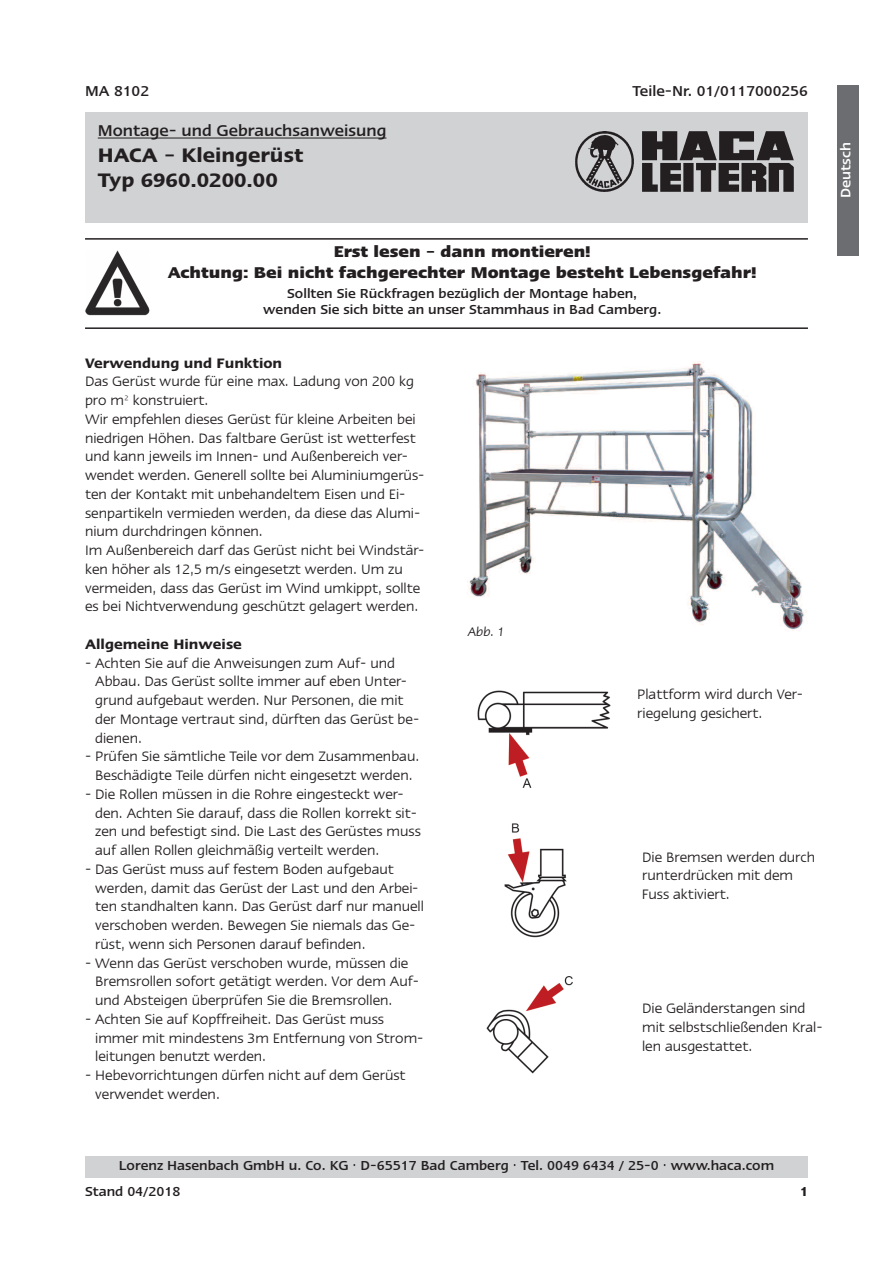
<style>
.page{position:relative;width:893px;height:1263px;background:#fff}
.page>*{position:absolute;margin:0;border:0;box-sizing:border-box;transform-origin:0 0}
.t1{font:600 22.5px/25.5px "Linotype Ergo";color:#231f20}
.t2{font:700 18px/21px "Linotype Ergo";color:#231f20;text-align:center}
.t3{font:500 18px "Linotype Ergo";color:#231f20}
.t4{font:500 16.5px "Linotype Ergo";color:#231f20}
.t5{font:15.75px/18.8px "Linotype Ergo";color:#231f20}
.t6{font:600 15.75px "Linotype Ergo";color:#231f20}
.t7{font:500 15.75px "Linotype Ergo";color:#fff}
.t8{font:500 15px/26.4px "Linotype Ergo";color:#231f20}
.t9{font:600 15px "Linotype Ergo";color:#231f20}
.t10{font:italic 14.25px "Linotype Ergo";color:#231f20}
</style>
<div class="page">
<div style="left:85px;top:113px;width:723px;height:110px;background:#d1d2d4"></div>
<img style="left:575px;top:132px;width:218px;height:60px">
<hr style="left:98px;top:138px;width:288px;height:1px;background:#231f20">
<div style="left:85px;top:1157px;width:723px;height:21px;background:#d1d2d4"></div>
<div style="left:838px;top:85px;width:21px;height:170px;background:#6c6d70"></div>
<hr style="left:85px;top:238px;width:723px;height:2px;background:#231f20">
<hr style="left:85px;top:327px;width:723px;height:2px;background:#231f20">
<img style="left:85px;top:251px;width:65px;height:64px">
<img style="left:477px;top:690px;width:134px;height:98px">
<img style="left:468px;top:361px;width:339px;height:269px">
<img style="left:504px;top:823px;width:63px;height:115px">
<img style="left:486px;top:976px;width:87px;height:98px">
<p class="t4" style="left:85px;top:85px;width:66px">MA 8102</p>
<p class="t4" style="left:632px;top:85px;width:177px">Teile-Nr. 01/0117000256</p>
<p class="t3" style="left:98px;top:124px;width:290px">Montage- und Gebrauchsanweisung</p>
<h1 class="t1" style="left:98px;top:144px;width:207px">HACA – Kleingerüst<br>Typ 6960.0200.00</h1>
<p class="t7" style="left:840px;top:198px;width:57px;rotate:-90deg">Deutsch</p>
<p class="t2" style="left:168px;top:242px;width:590px">Erst lesen – dann montieren!<br>Achtung: Bei nicht fachgerechter Montage besteht Lebensgefahr!</p>
<p class="t8" style="left:263px;top:286px;width:400px;line-height:16.5px;text-align:center">Sollten Sie Rückfragen bezüglich der Montage haben, wenden Sie sich bitte an unser Stammhaus in Bad Camberg.</p>
<p class="t6" style="left:85px;top:357px;width:199px">Verwendung und Funktion</p>
<p class="t5" style="left:85px;top:373px;width:341px">Das Gerüst wurde für eine max. Ladung von 200 kg pro m² konstruiert.<br>Wir empfehlen dieses Gerüst für kleine Arbeiten bei niedrigen Höhen. Das faltbare Gerüst ist wetterfest und kann jeweils im Innen- und Außenbereich ver&shy;wendet werden. Generell sollte bei Aluminiumgerüs&shy;ten der Kontakt mit unbehandeltem Eisen und Ei&shy;senpartikeln vermieden werden, da diese das Alumi&shy;nium durchdringen können.<br>Im Außenbereich darf das Gerüst nicht bei Windstär&shy;ken höher als 12,5 m/s eingesetzt werden. Um zu vermeiden, dass das Gerüst im Wind umkippt, sollte es bei Nichtverwendung geschützt gelagert werden.</p>
<p class="t6" style="left:85px;top:638px;width:158px">Allgemeine Hinweise</p>
<p class="t5" style="left:95px;top:655px;width:326px;text-indent:-10px">- Achten Sie auf die Anweisungen zum Auf- und Abbau. Das Gerüst sollte immer auf eben Unter&shy;grund aufgebaut werden. Nur Personen, die mit der Montage vertraut sind, dürften das Gerüst be&shy;dienen.</p>
<p class="t5" style="left:85px;top:748px;width:336px;text-align:center">- Prüfen Sie sämtliche Teile vor dem Zusammenbau.<br>Beschädigte Teile dürfen nicht eingesetzt werden.</p>
<p class="t5" style="left:95px;top:786px;width:327px;text-indent:-10px">- Die Rollen müssen in die Rohre eingesteckt wer&shy;den. Achten Sie darauf, dass die Rollen korrekt sit&shy;zen und befestigt sind. Die Last des Gerüstes muss auf allen Rollen gleichmäßig verteilt werden.</p>
<p class="t5" style="left:95px;top:861px;width:330px;text-indent:-10px">- Das Gerüst muss auf festem Boden aufgebaut werden, damit das Gerüst der Last und den Arbei&shy;ten standhalten kann. Das Gerüst darf nur manuell verschoben werden. Bewegen Sie niemals das Ge&shy;rüst, wenn sich Personen darauf befinden.</p>
<p class="t5" style="left:95px;top:955px;width:325px;text-indent:-10px">- Wenn das Gerüst verschoben wurde, müssen die<br>Bremsrollen sofort getätigt werden. Vor dem Auf&shy;und Absteigen überprüfen Sie die Bremsrollen.</p>
<p class="t5" style="left:95px;top:1011px;width:330px;text-indent:-10px">- Achten Sie auf Kopffreiheit. Das Gerüst muss immer mit mindestens 3m Entfernung von Strom&shy;leitungen benutzt werden.</p>
<p class="t5" style="left:95px;top:1067px;width:312px;text-indent:-10px">- Hebevorrichtungen dürfen nicht auf dem Gerüst verwendet werden.</p>
<p class="t10" style="left:468px;top:626px;width:38px">Abb. 1</p>
<p class="t5" style="left:637px;top:686px;width:167px">Plattform wird durch Ver&shy;riegelung gesichert.</p>
<p class="t5" style="left:642px;top:849px;width:174px">Die Bremsen werden durch runterdrücken mit dem<br>Fuss aktiviert.</p>
<p class="t5" style="left:642px;top:1000px;width:182px">Die Geländerstangen sind mit selbstschließenden Kral&shy;len ausgestattet.</p>
<p class="t8" style="left:85px;top:1153px;width:691px;text-indent:34px">Lorenz Hasenbach GmbH u. Co. KG · D-65517 Bad Camberg · Tel. 0049 6434 / 25-0 · www.haca.com<br>Stand 04/2018</p>
<p class="t9" style="left:800px;top:1186px;width:10px">1</p>
</div>
